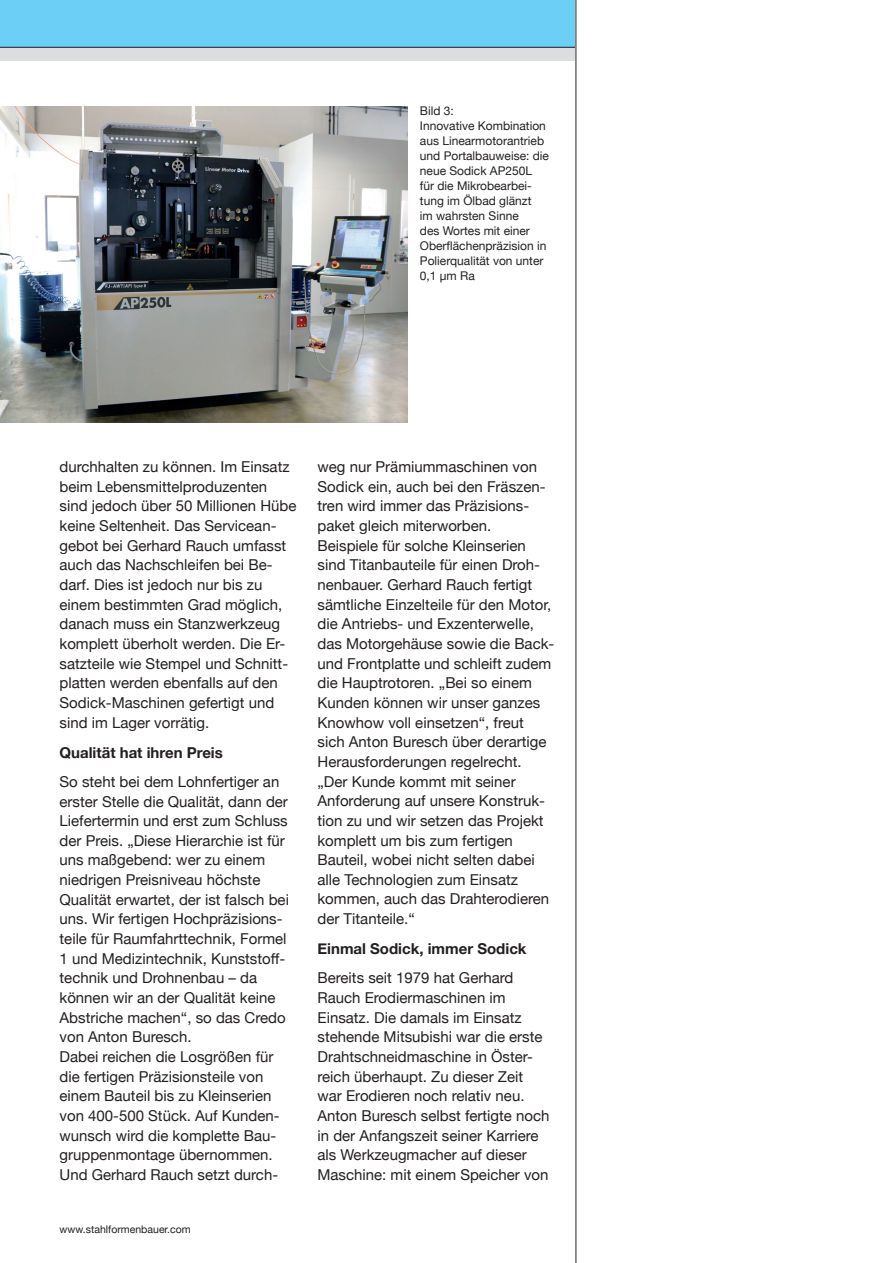
<style>
.page{position:relative;width:893px;height:1263px;background:#fff}
.page>*{position:absolute;margin:0;border:0;box-sizing:border-box;transform-origin:0 0}
.Fließtext{font:15px/19.6px "Helvetica Neue";color:#231f20}
.Zwischenüberschrift{font:700 15px "Helvetica Neue";color:#231f20}
.Bildunterschrift{font:12px/15px "Helvetica Neue";color:#231f20}
.t1{font:10.5px "Helvetica Neue";color:#231f20}
</style>
<div class="page">
<div style="left:0;top:47px;width:893px;height:14px;background:#dcdddf"></div>
<div style="left:0;top:0;width:576px;height:47px;background:#6bcff6"></div>
<svg style="left:576px;top:0;width:317px;height:1263px"></svg>
<img style="left:0;top:106px;width:407px;height:316px">
<p class="Bildunterschrift" style="left:420px;top:104px;width:131px">Bild 3:<br>Innovative Kombination aus Linearmotorantrieb und Portalbauweise: die neue Sodick AP250L für die Mikrobearbei&shy;tung im Ölbad glänzt<br>im wahrsten Sinne<br>des Wortes mit einer<br>Oberflächenpräzision in<br>Polierqualität von unter<br>0,1 µm Ra</p>
<p class="Fließtext" style="left:60px;top:458px;width:239px">durchhalten zu können. Im Einsatz beim Lebensmittelproduzenten sind jedoch über 50 Millionen Hübe keine Seltenheit. Das Servicean&shy;gebot bei Gerhard Rauch umfasst auch das Nachschleifen bei Be&shy;darf. Dies ist jedoch nur bis zu einem bestimmten Grad möglich, danach muss ein Stanzwerkzeug komplett überholt werden. Die Er&shy;satzteile wie Stempel und Schnitt&shy;platten werden ebenfalls auf den<br>Sodick-Maschinen gefertigt und sind im Lager vorrätig.</p>
<p class="Zwischenüberschrift" style="left:60px;top:741px;width:165px">Qualität hat ihren Preis</p>
<p class="Fließtext" style="left:60px;top:772px;width:231px">So steht bei dem Lohnfertiger an erster Stelle die Qualität, dann der<br>Liefertermin und erst zum Schluss der Preis. „Diese Hierarchie ist für uns maßgebend: wer zu einem niedrigen Preisniveau höchste<br>Qualität erwartet, der ist falsch bei uns. Wir fertigen Hochpräzisions&shy;teile für Raumfahrttechnik, Formel<br>1 und Medizintechnik, Kunststoff&shy;technik und Drohnenbau – da können wir an der Qualität keine<br>Abstriche machen“, so das Credo von Anton Buresch.</p>
<p class="Fließtext" style="left:60px;top:1048px;width:222px">Dabei reichen die Losgrößen für die fertigen Präzisionsteile von einem Bauteil bis zu Kleinserien von 400-500 Stück. Auf Kunden&shy;wunsch wird die komplette Bau&shy;gruppenmontage übernommen.<br>Und Gerhard Rauch setzt durch-</p>
<p class="t1" style="left:60px;top:1221px;width:133px">www.stahlformenbauer.com</p>
<p class="Fließtext" style="left:317px;top:458px;width:230px">weg nur Prämiummaschinen von<br>Sodick ein, auch bei den Fräszen&shy;tren wird immer das Präzisions&shy;paket gleich miterworben.</p>
<p class="Fließtext" style="left:317px;top:536px;width:238px">Beispiele für solche Kleinserien sind Titanbauteile für einen Droh&shy;nenbauer. Gerhard Rauch fertigt sämtliche Einzelteile für den Motor, die Antriebs- und Exzenterwelle, das Motorgehäuse sowie die Back&shy;und Frontplatte und schleift zudem die Hauptrotoren. „Bei so einem<br>Kunden können wir unser ganzes<br>Knowhow voll einsetzen“, freut sich Anton Buresch über derartige<br>Herausforderungen regelrecht. „Der Kunde kommt mit seiner<br>Anforderung auf unsere Konstruk&shy;tion zu und wir setzen das Projekt komplett um bis zum fertigen<br>Bauteil, wobei nicht selten dabei alle Technologien zum Einsatz kommen, auch das Drahterodieren der Titanteile.“</p>
<p class="Zwischenüberschrift" style="left:317px;top:937px;width:211px">Einmal Sodick, immer Sodick</p>
<p class="Fließtext" style="left:317px;top:969px;width:233px">Bereits seit 1979 hat Gerhard<br>Rauch Erodiermaschinen im<br>Einsatz. Die damals im Einsatz stehende Mitsubishi war die erste<br>Drahtschneidmaschine in Öster&shy;reich überhaupt. Zu dieser Zeit war Erodieren noch relativ neu.<br>Anton Buresch selbst fertigte noch in der Anfangszeit seiner Karriere als Werkzeugmacher auf dieser<br>Maschine: mit einem Speicher von</p>
</div>
